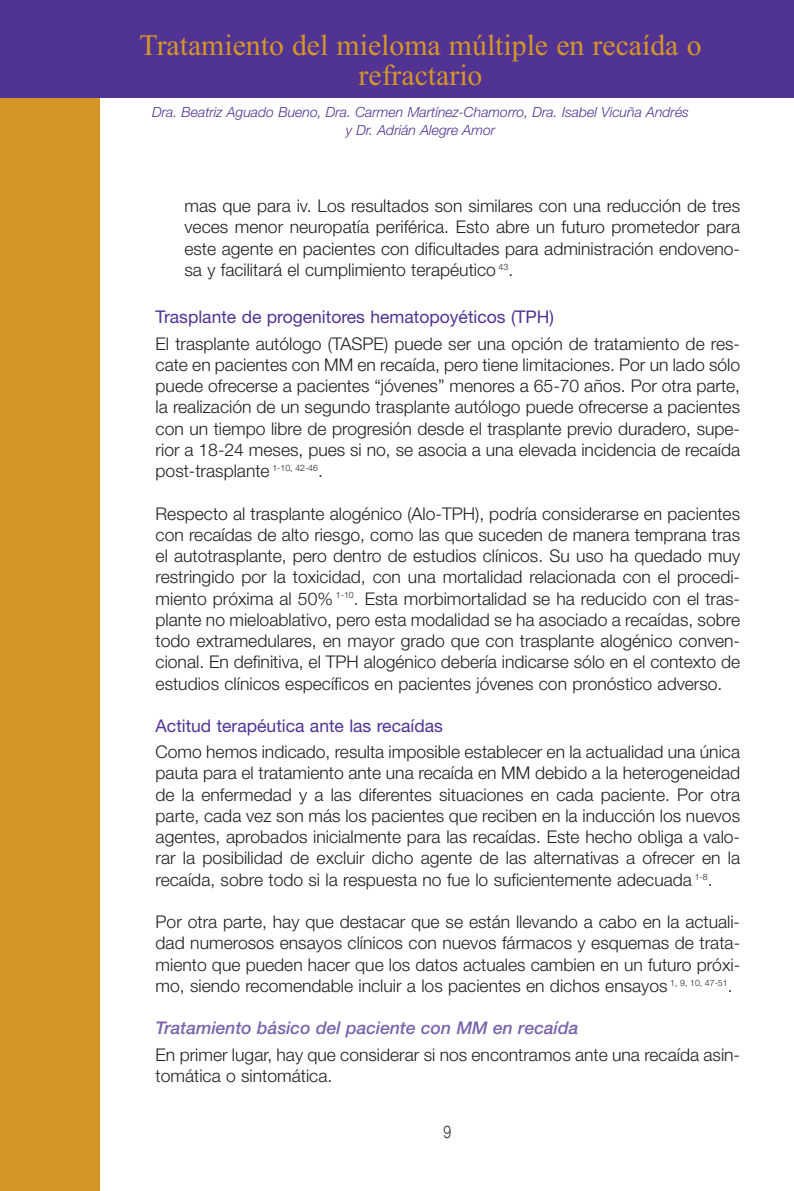
<style>
.page{position:relative;width:794px;height:1191px;background:#fff}
.page>*{position:absolute;margin:0;border:0;box-sizing:border-box;transform-origin:0 0}
.t1{font:29.75px/29.8px "Times New Roman";color:#d59628;text-align:center}
.t2{font:17.5px/21.2px "Helvetica Neue Light TT";color:#231f20;text-align:justify}
.t3{font:17.5px "Helvetica Neue";color:#513394}
.t4{font:italic 500 17.5px "Helvetica Neue";color:#7a64ac}
.t5{font:17.5px "Helvetica Neue Light TT";color:#231f20;scale:.8 1}
.t6{font:14px/17.5px "Helvetica Neue Light Italic TT";color:#513394;text-align:center}
</style>
<div class="page">
<div style="left:0;top:10px;width:99px;height:1181px;background:#d59628"></div>
<div style="left:0;top:0;width:794px;height:98px;background:#513394"></div>
<h1 class="t1" style="left:139px;top:30px;width:563px">Tratamiento del mieloma múltiple en recaída o refractario</h1>
<p class="t6" style="left:152px;top:103px;width:538px">Dra. Beatriz Aguado Bueno, Dra. Carmen Martínez-Chamorro, Dra. Isabel Vicuña Andrés y Dr. Adrián Alegre Amor</p>
<p class="t2" style="left:184px;top:195px;width:557px">mas que para iv. Los resultados son similares con una reducción de tres veces menor neuropatía periférica. Esto abre un futuro prometedor para este agente en pacientes con dificultades para administración endoveno&shy;sa y facilitará el cumplimiento terapéutico <sup>43</sup>.</p>
<p class="t3" style="left:156px;top:307px;width:400px">Trasplante de progenitores hematopoyéticos (TPH)</p>
<p class="t2" style="left:156px;top:332px;width:586px">El trasplante autólogo (TASPE) puede ser una opción de tratamiento de res&shy;cate en pacientes con MM en recaída, pero tiene limitaciones. Por un lado sólo puede ofrecerse a pacientes “jóvenes” menores a 65-70 años. Por otra parte, la realización de un segundo trasplante autólogo puede ofrecerse a pacientes con un tiempo libre de progresión desde el trasplante previo duradero, supe&shy;rior a 18-24 meses, pues si no, se asocia a una elevada incidencia de recaída post-trasplante <sup>1-10,</sup> <sup>42-46</sup>.</p>
<p class="t2" style="left:156px;top:502px;width:586px">Respecto al trasplante alogénico (Alo-TPH), podría considerarse en pacientes con recaídas de alto riesgo, como las que suceden de manera temprana tras el autotrasplante, pero dentro de estudios clínicos. Su uso ha quedado muy restringido por la toxicidad, con una mortalidad relacionada con el procedi&shy;miento próxima al 50% <sup>1-10</sup>. Esta morbimortalidad se ha reducido con el tras&shy;plante no mieloablativo, pero esta modalidad se ha asociado a recaídas, sobre todo extramedulares, en mayor grado que con trasplante alogénico conven&shy;cional. En definitiva, el TPH alogénico debería indicarse sólo en el contexto de estudios clínicos específicos en pacientes jóvenes con pronóstico adverso.</p>
<p class="t3" style="left:156px;top:715px;width:289px">Actitud terapéutica ante las recaídas</p>
<p class="t2" style="left:156px;top:741px;width:586px">Como hemos indicado, resulta imposible establecer en la actualidad una única pauta para el tratamiento ante una recaída en MM debido a la heterogeneidad de la enfermedad y a las diferentes situaciones en cada paciente. Por otra parte, cada vez son más los pacientes que reciben en la inducción los nuevos agentes, aprobados inicialmente para las recaídas. Este hecho obliga a valo&shy;rar la posibilidad de excluir dicho agente de las alternativas a ofrecer en la recaída, sobre todo si la respuesta no fue lo suficientemente adecuada <sup>1-8</sup>.</p>
<p class="t2" style="left:156px;top:911px;width:586px">Por otra parte, hay que destacar que se están llevando a cabo en la actuali&shy;dad numerosos ensayos clínicos con nuevos fármacos y esquemas de trata&shy;miento que pueden hacer que los datos actuales cambien en un futuro próxi&shy;mo, siendo recomendable incluir a los pacientes en dichos ensayos <sup>1,</sup> <sup>9,</sup> <sup>10,</sup> <sup>47-51</sup>.</p>
<p class="t4" style="left:156px;top:1022px;width:424px">Tratamiento básico del paciente con MM en recaída</p>
<p class="t2" style="left:156px;top:1043px;width:586px">En primer lugar, hay que considerar si nos encontramos ante una recaída asin&shy;tomática o sintomática.</p>
<p class="t5" style="left:443px;top:1121px;width:11px">9</p>
</div>
